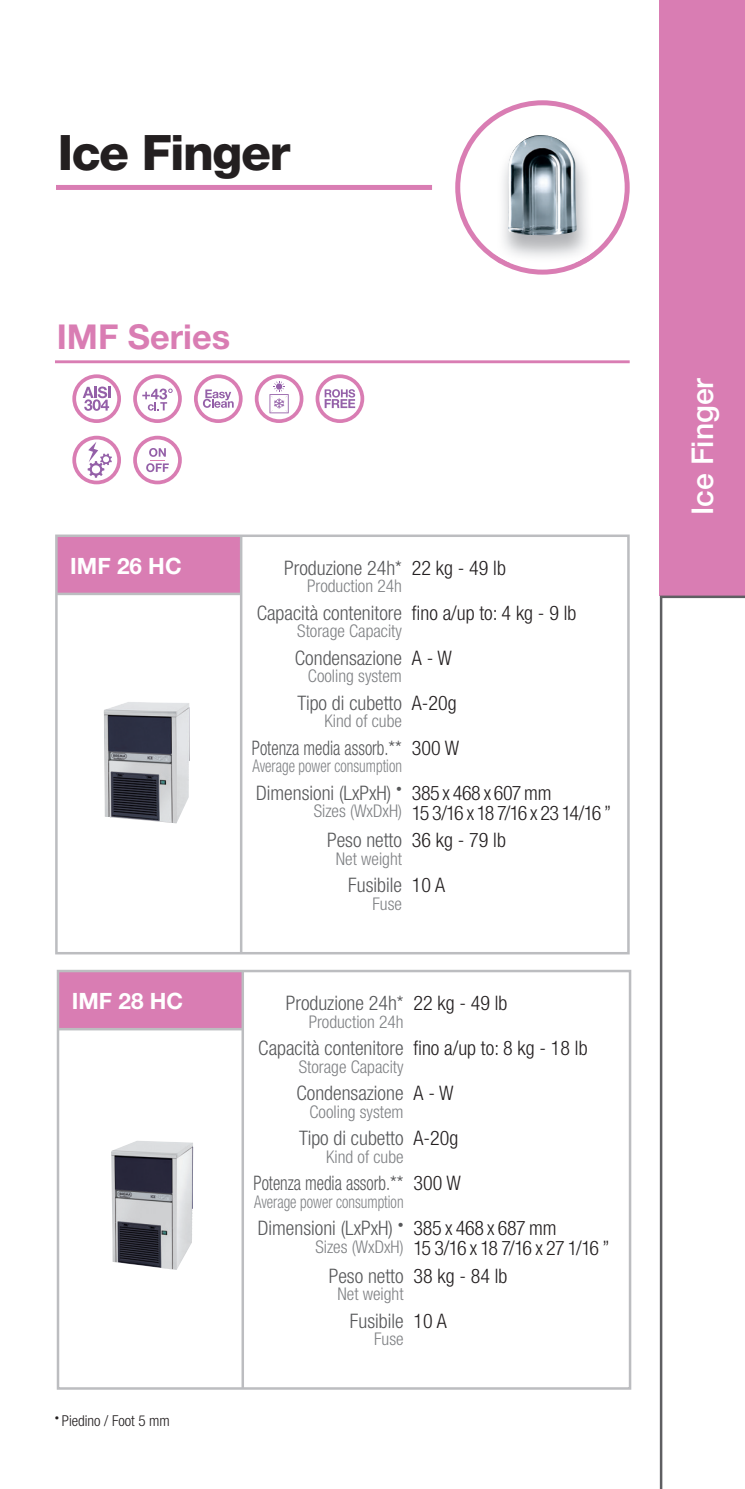
<style>
.page{position:relative;width:745px;height:1489px;background:#fff}
.page>*{position:absolute;margin:0;border:0;box-sizing:border-box;transform-origin:0 0}
.t1{font:800 49px "Helvetica Neue LT Std";letter-spacing:-.03em;color:#231f20}
.t2{font:700 34.25px "Helvetica Neue LT Std";color:#d97db3}
.t3{font:500 30px "Helvetica Neue LT Std";color:#fff}
.t4{font:700 22.5px "Helvetica Neue LT Std";color:#fff}
.t5{font:300 condensed 20px "Helvetica Neue LT Std";color:#57585a}
.t6{font:300 condensed 20px "Helvetica Neue LT Std";color:#231f20}
.t7{font:300 condensed 20px "Helvetica Neue LT Std";color:#57585a;scale:.85 1}
.t8{font:300 condensed 20px/20px "Helvetica Neue LT Std";letter-spacing:-.04em;color:#231f20}
.t9{font:300 condensed 20px/20px "Helvetica Neue LT Std";letter-spacing:-.03em;color:#231f20}
.t10{font:300 condensed 17.5px "Helvetica Neue LT Std";color:#808285}
.t11{font:300 condensed 17.5px "Helvetica Neue LT Std";color:#808285;scale:.85 1}
.t12{font:300 condensed 15px "Helvetica Neue LT Std";color:#231f20}
</style>
<div class="page">
<div style="left:659px;top:0;width:85px;height:595px;background:#d97db3"></div>
<hr style="left:55px;top:360px;width:574px;height:3px;background:#d97db3">
<div style="left:56px;top:185px;width:376px;height:5px;background:#d97db3"></div>
<svg style="left:455px;top:100px;width:174px;height:174px"></svg>
<img style="left:496px;top:135px;width:96px;height:117px">
<img style="left:496px;top:252px;width:96px;height:11px">
<img style="left:507px;top:135px;width:71px;height:101px">
<div style="left:56px;top:536px;width:186px;height:58px;background:#d97db3"></div>
<hr style="left:240px;top:536px;width:2px;height:416px;background:#bcbdc0">
<hr style="left:56px;top:592px;width:185px;height:3px;background:#bcbdc0">
<div style="left:55px;top:534px;width:574px;height:420px;border:2px solid #bcbdc0"></div>
<img style="left:103px;top:702px;width:86px;height:121px">
<div style="left:58px;top:971px;width:185px;height:58px;background:#d97db3"></div>
<hr style="left:241px;top:971px;width:3px;height:416px;background:#bcbdc0">
<hr style="left:58px;top:1027px;width:185px;height:3px;background:#bcbdc0">
<div style="left:57px;top:969px;width:574px;height:420px;border:2px solid #bcbdc0"></div>
<img style="left:111px;top:1141px;width:82px;height:128px">
<svg style="left:254px;top:374px;width:49px;height:49px"></svg>
<svg style="left:72px;top:436px;width:49px;height:48px"></svg>
<svg style="left:72px;top:374px;width:49px;height:49px"></svg>
<svg style="left:315px;top:374px;width:49px;height:49px"></svg>
<svg style="left:133px;top:436px;width:49px;height:48px"></svg>
<svg style="left:194px;top:374px;width:48px;height:49px"></svg>
<svg style="left:133px;top:374px;width:49px;height:49px"></svg>
<svg style="left:659px;top:595px;width:85px;height:893px"></svg>
<h1 class="t1" style="left:58px;top:123px;width:234px">Ice Finger</h1>
<h2 class="t2" style="left:57px;top:315px;width:175px">IMF Series</h2>
<p class="t4" style="left:70px;top:552px;width:113px">IMF 26 HC</p>
<p class="t4" style="left:72px;top:987px;width:113px">IMF 28 HC</p>
<p class="t12" style="left:55px;top:1411px;width:116px"><sup>•</sup> Piedino / Foot 5 mm</p>
<p class="t5" style="left:284px;top:556px;width:119px">Produzione 24h*</p>
<p class="t10" style="left:307px;top:576px;width:96px">Production 24h</p>
<p class="t5" style="left:256px;top:601px;width:147px">Capacità contenitore</p>
<p class="t10" style="left:297px;top:621px;width:106px">Storage Capacity</p>
<p class="t5" style="left:295px;top:646px;width:109px">Condensazione</p>
<p class="t10" style="left:308px;top:666px;width:95px">Cooling system</p>
<p class="t5" style="left:297px;top:691px;width:106px">Tipo di cubetto</p>
<p class="t10" style="left:324px;top:711px;width:79px">Kind of cube</p>
<p class="t7" style="left:252px;top:736px;width:178px">Potenza media assorb.**</p>
<p class="t11" style="left:252px;top:756px;width:177px">Average power consumption</p>
<p class="t5" style="left:256px;top:781px;width:147px">Dimensioni (LxPxH) <sup>•</sup></p>
<p class="t10" style="left:313px;top:801px;width:90px">Sizes (WxDxH)</p>
<p class="t5" style="left:327px;top:828px;width:76px">Peso netto</p>
<p class="t10" style="left:335px;top:848px;width:68px">Net weight</p>
<p class="t5" style="left:348px;top:873px;width:55px">Fusibile</p>
<p class="t10" style="left:372px;top:893px;width:31px">Fuse</p>
<p class="t6" style="left:411px;top:556px;width:95px">22 kg - 49 lb</p>
<p class="t6" style="left:411px;top:601px;width:166px">fino a/up to: 4 kg - 9 lb</p>
<p class="t6" style="left:411px;top:646px;width:41px">A - W</p>
<p class="t6" style="left:411px;top:691px;width:46px">A-20g</p>
<p class="t6" style="left:411px;top:736px;width:49px">300 W</p>
<p class="t8" style="left:411px;top:782px;width:200px">385 x 468 x 607 mm<br>15 3/16 x 18 7/16 x 23 14/16 ”</p>
<p class="t6" style="left:411px;top:828px;width:95px">36 kg - 79 lb</p>
<p class="t6" style="left:411px;top:873px;width:35px">10 A</p>
<p class="t5" style="left:285px;top:991px;width:119px">Produzione 24h*</p>
<p class="t10" style="left:308px;top:1011px;width:96px">Production 24h</p>
<p class="t5" style="left:258px;top:1036px;width:147px">Capacità contenitore</p>
<p class="t10" style="left:299px;top:1056px;width:106px">Storage Capacity</p>
<p class="t5" style="left:296px;top:1081px;width:109px">Condensazione</p>
<p class="t10" style="left:309px;top:1101px;width:95px">Cooling system</p>
<p class="t5" style="left:299px;top:1126px;width:106px">Tipo di cubetto</p>
<p class="t10" style="left:326px;top:1146px;width:79px">Kind of cube</p>
<p class="t7" style="left:253px;top:1171px;width:178px">Potenza media assorb.**</p>
<p class="t11" style="left:254px;top:1191px;width:177px">Average power consumption</p>
<p class="t5" style="left:257px;top:1216px;width:147px">Dimensioni (LxPxH) <sup>•</sup></p>
<p class="t10" style="left:315px;top:1236px;width:90px">Sizes (WxDxH)</p>
<p class="t5" style="left:328px;top:1263px;width:76px">Peso netto</p>
<p class="t10" style="left:337px;top:1283px;width:68px">Net weight</p>
<p class="t5" style="left:350px;top:1308px;width:55px">Fusibile</p>
<p class="t10" style="left:374px;top:1328px;width:31px">Fuse</p>
<p class="t6" style="left:413px;top:991px;width:95px">22 kg - 49 lb</p>
<p class="t6" style="left:413px;top:1036px;width:175px">fino a/up to: 8 kg - 18 lb</p>
<p class="t6" style="left:413px;top:1081px;width:41px">A - W</p>
<p class="t6" style="left:413px;top:1126px;width:46px">A-20g</p>
<p class="t6" style="left:413px;top:1171px;width:49px">300 W</p>
<p class="t9" style="left:413px;top:1217px;width:197px">385 x 468 x 687 mm<br>15 3/16 x 18 7/16 x 27 1/16 ”</p>
<p class="t6" style="left:413px;top:1263px;width:95px">38 kg - 84 lb</p>
<p class="t6" style="left:413px;top:1308px;width:35px">10 A</p>
<h3 class="t3" style="left:684px;top:515px;width:139px;rotate:-90deg">Ice Finger</h3>
</div>
